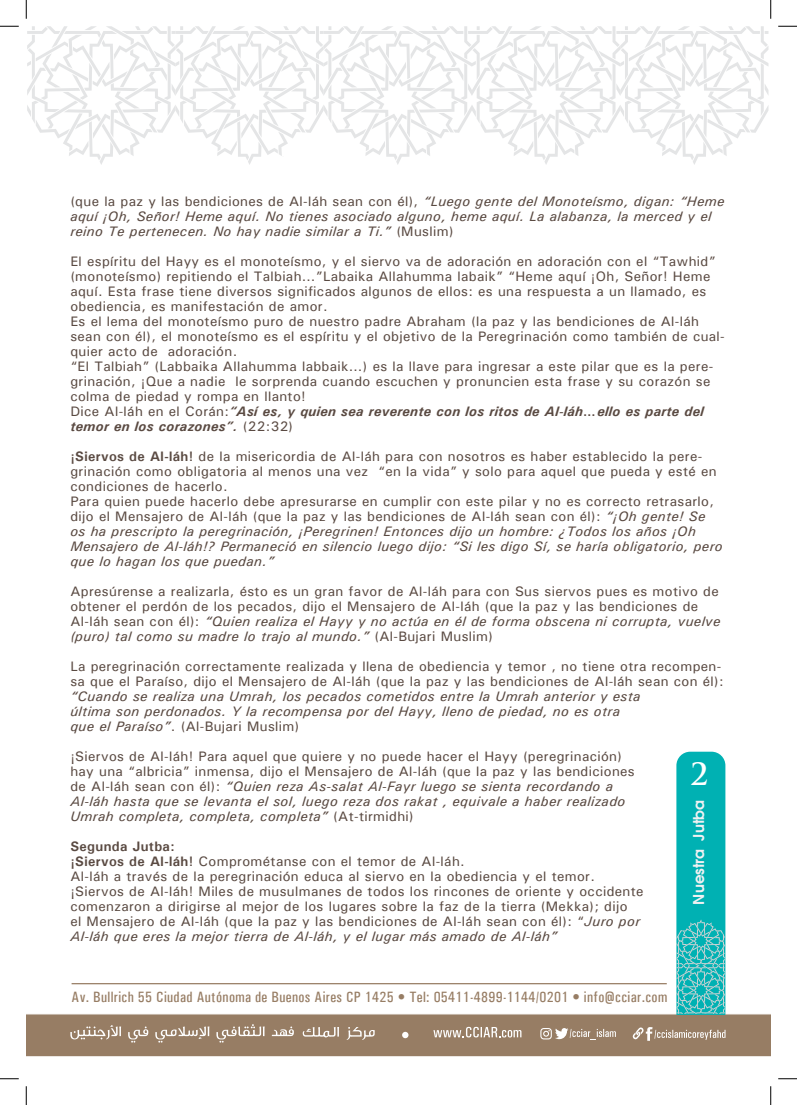
<style>
.page{position:relative;width:797px;height:1105px;background:#fff}
.page>*{position:absolute;margin:0;border:0;box-sizing:border-box;transform-origin:0 0}
.t1{font:700 30px "Trajan Pro";color:#fff}
.t2{font:500 condensed 15px "Univers";letter-spacing:.025em;color:#977d64}
.t3{font:600 15px "Avant Garde";color:#f1f1f2}
.t4{font:500 13.75px/15px "Univers";letter-spacing:.025em;color:#5a4a42}
.t5{font:italic 500 13.75px/15px "Univers";letter-spacing:.025em;color:#5a4a42}
.s1{font-style:normal}
.s2{font-weight:700;font-style:italic}
.s3{font-weight:700}
.s4{font-style:italic}
</style>
<div class="page">
<svg style="left:27px;top:26px;width:741px;height:139px"></svg>
<svg style="left:26px;top:752px;width:744px;height:305px"></svg>
<hr style="left:72px;top:983px;width:594px;height:1px;background:#977d64">
<svg style="left:0;top:25px;width:19px;height:2px"></svg>
<svg style="left:778px;top:25px;width:19px;height:2px"></svg>
<svg style="left:0;top:1078px;width:19px;height:1px"></svg>
<svg style="left:778px;top:1078px;width:19px;height:1px"></svg>
<svg style="left:25px;top:0;width:2px;height:19px"></svg>
<svg style="left:25px;top:1086px;width:2px;height:19px"></svg>
<svg style="left:770px;top:0;width:1px;height:19px"></svg>
<svg style="left:770px;top:1086px;width:1px;height:19px"></svg>
<p class="t5" style="left:70px;top:194px;width:655px"><span class="s1">(que la paz y las bendiciones de Al-láh sean con él),</span> “Luego gente del Monoteísmo, digan: “Heme aquí ¡Oh, Señor! Heme aquí. No tienes asociado alguno, heme aquí. La alabanza, la merced y el reino Te pertenecen. No hay nadie similar a Ti.” <span class="s1">(Muslim)</span></p>
<p class="t4" style="left:70px;top:254px;width:656px">El espíritu del Hayy es el monoteísmo, y el siervo va de adoración en adoración con el “Tawhid” (monoteísmo) repitiendo el Talbiah…”Labaika Allahumma labaik” “Heme aquí ¡Oh, Señor! Heme aquí. Esta frase tiene diversos significados algunos de ellos: es una respuesta a un llamado, es obediencia, es manifestación de amor.<br>Es el lema del monoteísmo puro de nuestro padre Abraham (la paz y las bendiciones de Al-láh sean con él), el monoteísmo es el espíritu y el objetivo de la Peregrinación como también de cual&shy;quier acto de adoración.<br>“El Talbiah” (Labbaika Allahumma labbaik…) es la llave para ingresar a este pilar que es la pere&shy;grinación, ¡Que a nadie le sorprenda cuando escuchen y pronuncien esta frase y su corazón se colma de piedad y rompa en llanto!<br>Dice Al-láh en el Corán:<span class="s2">“Así es, y quien sea reverente con los ritos de Al-láh…ello es parte del temor en los corazones”.</span> (22:32)</p>
<p class="t4" style="left:70px;top:449px;width:653px"><span class="s3">¡Siervos de Al-láh!</span> de la misericordia de Al-láh para con nosotros es haber establecido la pere&shy;grinación como obligatoria al menos una vez “en la vida” y solo para aquel que pueda y esté en condiciones de hacerlo.<br>Para quien puede hacerlo debe apresurarse en cumplir con este pilar y no es correcto retrasarlo, dijo el Mensajero de Al-láh (que la paz y las bendiciones de Al-láh sean con él): <span class="s4">“¡Oh gente! Se os ha prescripto la peregrinación, ¡Peregrinen! Entonces dijo un hombre: ¿Todos los años ¡Oh Mensajero de Al-láh!? Permaneció en silencio luego dijo: “Si les digo Sí, se haría obligatorio, pero que lo hagan los que puedan.”</span></p>
<p class="t4" style="left:70px;top:584px;width:651px">Apresúrense a realizarla, ésto es un gran favor de Al-láh para con Sus siervos pues es motivo de obtener el perdón de los pecados, dijo el Mensajero de Al-láh (que la paz y las bendiciones de Al-láh sean con él): <span class="s4">“Quien realiza el Hayy y no actúa en él de forma obscena ni corrupta, vuelve (puro) tal como su madre lo trajo al mundo.”</span> (Al-Bujari Muslim)</p>
<p class="t4" style="left:70px;top:659px;width:654px">La peregrinación correctamente realizada y llena de obediencia y temor , no tiene otra recompen&shy;sa que el Paraíso, dijo el Mensajero de Al-láh (que la paz y las bendiciones de Al-láh sean con él):</p>
<p class="t5" style="left:70px;top:689px;width:571px">“Cuando se realiza una Umrah, los pecados cometidos entre la Umrah anterior y esta última son perdonados. Y la recompensa por del Hayy, lleno de piedad, no es otra que el Paraíso”<span class="s1">. (Al-Bujari Muslim)</span></p>
<p class="t4" style="left:70px;top:749px;width:566px">¡Siervos de Al-láh! Para aquel que quiere y no puede hacer el Hayy (peregrinación) hay una “albricia” inmensa, dijo el Mensajero de Al-láh (que la paz y las bendiciones de Al-láh sean con él): <span class="s4">“Quien reza As-salat Al-Fayr luego se sienta recordando a Al-láh hasta que se levanta el sol, luego reza dos rakat , equivale a haber realizado Umrah completa, completa, completa”</span> (At-tirmidhi)</p>
<p class="t4" style="left:70px;top:839px;width:574px"><span class="s3">Segunda Jutba:<br>¡Siervos de Al-láh!</span> Comprométanse con el temor de Al-láh.<br>Al-láh a través de la peregrinación educa al siervo en la obediencia y el temor. ¡Siervos de Al-láh! Miles de musulmanes de todos los rincones de oriente y occidente comenzaron a dirigirse al mejor de los lugares sobre la faz de la tierra (Mekka); dijo<br>el Mensajero de Al-láh (que la paz y las bendiciones de Al-láh sean con él): “<span class="s4">Juro por Al-láh que eres la mejor tierra de Al-láh, y el lugar más amado de Al-láh”</span></p>
<h1 class="t1" style="left:690px;top:755px;width:20px">2</h1>
<p class="t3" style="left:688px;top:904px;width:106px;rotate:-90deg">Nuestra Jutba</p>
<p class="t2" style="left:72px;top:988px;width:597px">Av. Bullrich 55 Ciudad Autónoma de Buenos Aires CP 1425 • Tel: 05411-4899-1144/0201 • info@cciar.com</p>
</div>
